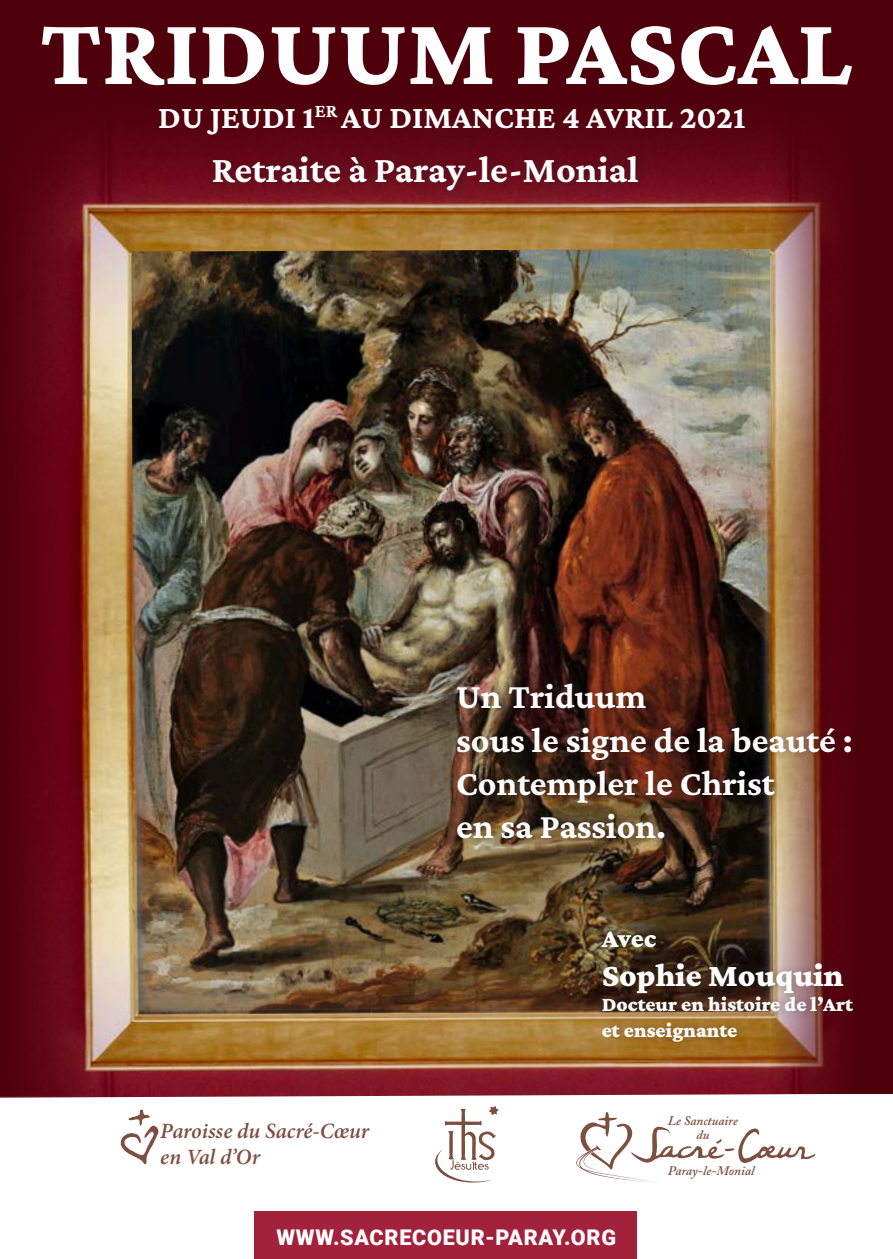
<style>
.page{position:relative;width:893px;height:1259px;background:#fff}
.page>*{position:absolute;margin:0;border:0;box-sizing:border-box;transform-origin:0 0}
.t1{font:800 99px "Crimson Pro";color:#fff}
.t2{font:700 38.1px "Crimson Pro";color:#fff}
.t3{font:700 36px/43.2px "Crimson Pro";color:#fff}
.t4{font:700 33px "Crimson Pro";color:#fff}
.t5{font:900 33px "Crimson Pro";color:#fff}
.t6{font:900 27px "Crimson Pro";color:#fff}
.t7{font:italic 600 21.9px/26.1px "Minion Pro";letter-spacing:-.005em;color:#7d4f40}
.t8{font:900 21.6px "Roboto";letter-spacing:.035em;color:#fff}
.t9{font:900 21px/25.2px "Crimson Pro";color:#fff}
.t10{font:italic 600 12.9px/14.1px "Adobe Caslon Pro";color:#7d4f3f;text-align:center}
</style>
<div class="page">
<img style="left:92px;top:209px;width:679px;height:186px">
<img style="left:131px;top:249px;width:640px;height:146px">
<svg style="left:435px;top:1106px;width:64px;height:77px"></svg>
<svg style="left:576px;top:1112px;width:239px;height:71px"></svg>
<svg style="left:120px;top:1109px;width:39px;height:56px"></svg>
<svg style="left:92px;top:0;width:679px;height:209px;fill:#4e000b"></svg>
<div style="left:207px;top:147px;width:443px;height:52px;background:#1a171c;opacity:.29"></div>
<div style="left:254px;top:1211px;width:383px;height:48px;background:#a2223b"></div>
<img style="left:0;top:395px;width:893px;height:702px">
<svg style="left:771px;top:0;width:122px;height:1093px;fill:#52000c"></svg>
<svg style="left:0;top:0;width:92px;height:1096px"></svg>
<div style="left:597px;top:922px;width:268px;height:127px;background:#1a171c;opacity:.29"></div>
<div style="left:452px;top:674px;width:411px;height:172px;background:#1a171c;opacity:.29"></div>
<p class="t1" style="left:40px;top:-11px;width:814px">TRIDUUM PASCAL</p>
<p class="t4" style="left:158px;top:96px;width:589px">DU JEUDI 1<sup>ER</sup> AU DIMANCHE 4 AVRIL 2021</p>
<p class="t2" style="left:212px;top:146px;width:428px">Retraite à Paray-le-Monial</p>
<p class="t3" style="left:456px;top:674px;width:398px">Un Triduum<br>sous le signe de la beauté :</p>
<p class="t3" style="left:456px;top:761px;width:320px">Contempler le Christ en sa Passion.</p>
<p class="t7" style="left:160px;top:1117px;width:210px">Paroisse du Sacré-Cœur en Val d’Or</p>
<p class="t6" style="left:602px;top:920px;width:56px">Avec</p>
<p class="t5" style="left:602px;top:954px;width:243px">Sophie Mouquin</p>
<p class="t9" style="left:602px;top:991px;width:253px">Docteur en histoire de l’Art et enseignante</p>
<p class="t10" style="left:668px;top:1113px;width:72px">Le Sanctuaire du</p>
<p class="t10" style="left:668px;top:1163px;width:88px">Paray-le-Monial</p>
<p class="t8" style="left:276px;top:1222px;width:341px">WWW.SACRECOEUR-PARAY.ORG</p>
</div>
